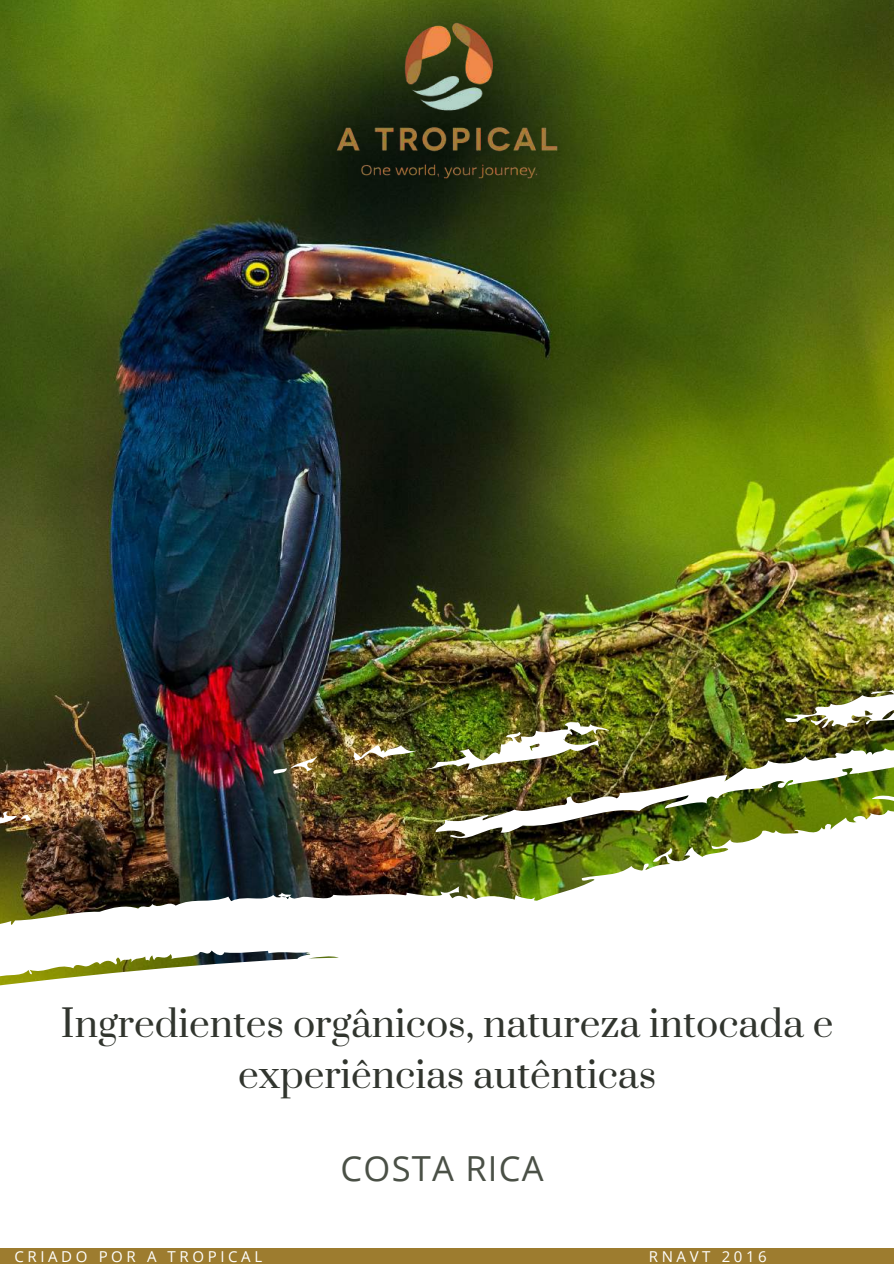
<style>
.page{position:relative;width:894px;height:1264px;background:#fff}
.page>*{position:absolute;margin:0;border:0;box-sizing:border-box;transform-origin:0 0}
.t1{font:36.75px/51.2px "Prata";color:#31352e;text-align:center}
.t2{font:34.5px "Open Sans";letter-spacing:.035em;color:#4a5046}
.t3{font:15px "Open Sans";letter-spacing:.24em;color:#fff}
</style>
<div class="page">
<img style="left:0;top:0;width:893px;height:611px">
<img style="left:0;top:611px;width:893px;height:375px">
<img style="left:782px;top:632px;width:111px;height:118px">
<svg style="left:0;top:807px;width:31px;height:32px"></svg>
<svg style="left:271px;top:756px;width:49px;height:19px"></svg>
<img style="left:352px;top:714px;width:260px;height:66px">
<div style="left:0;top:1247px;width:893px;height:16px;background:#9d7c2f"></div>
<div style="left:566px;top:908px;width:327px;height:339px;background:#fff"></div>
<img style="left:313px;top:0;width:267px;height:202px">
<p class="t1" style="left:61px;top:999px;width:773px">Ingredientes orgânicos, natureza intocada e experiências autênticas</p>
<p class="t2" style="left:340px;top:1143px;width:204px">COSTA RICA</p>
<p class="t3" style="left:14px;top:1246px;width:249px">CRIADO POR A TROPICAL</p>
<p class="t3" style="left:648px;top:1246px;width:119px">RNAVT 2016</p>
</div>
